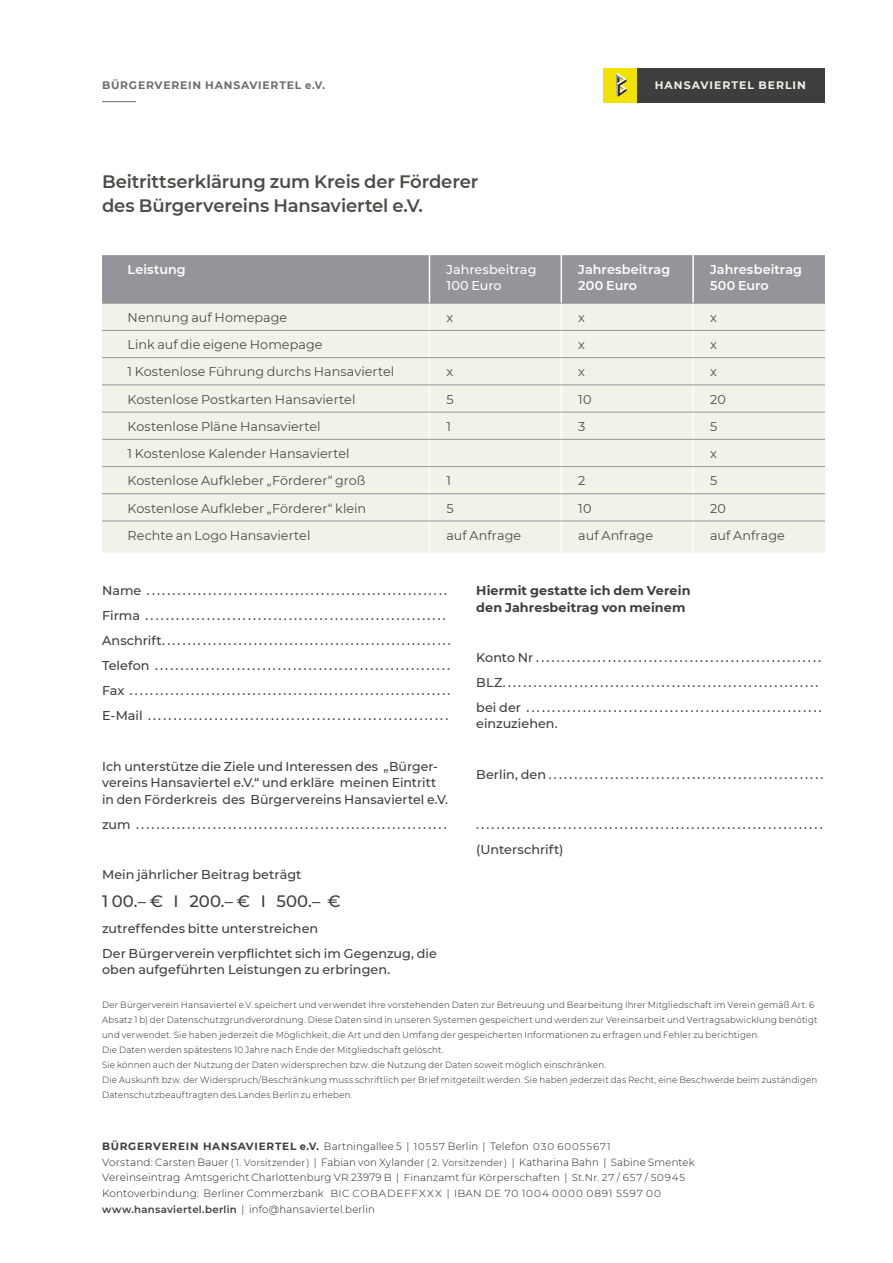
<style>
.page{position:relative;width:893px;height:1263px;background:#fff}
.page>*{position:absolute;margin:0;border:0;box-sizing:border-box;transform-origin:0 0}
.t1{font:600 18px/24.3px "Montserrat";letter-spacing:-.005em;color:#4c4b46}
.t2{font:500 16.5px "Montserrat";letter-spacing:.015em;color:#3e3e3f}
.t3{font:500 12.75px/25px "Montserrat";letter-spacing:.005em;color:#3e3e3f}
.t4{font:12.75px "Montserrat";letter-spacing:.005em;color:#4c4b46}
.t5{font:700 12.75px/16.5px "Montserrat";letter-spacing:.01em;color:#3e3e3f}
.t6{font:600 12.75px/16.5px "Montserrat";letter-spacing:.005em;color:#fff}
.t7{font:500 12.75px/16.5px "Montserrat";letter-spacing:.005em;color:#fff}
.t8{font:700 10.8px "Montserrat";letter-spacing:.07em;color:#6c6d70}
.t9{font:700 10.8px "Montserrat";letter-spacing:.09em;color:#f2f2e9}
.t10{font:300 10.5px/15.8px "Montserrat";letter-spacing:.015em;color:#231f20;scale:.96 1}
.t11{font:300 10.2px "Montserrat";letter-spacing:.08em;color:#231f20}
.t12{font:300 9px/15px "Montserrat";letter-spacing:.025em;color:#231f20;scale:.96 1}
.s1{font-weight:700;color:#3e3e3f}
.s2{font-size:10.05px}
.s3{font-size:9.75px}
.s4{font-size:10.2px}
.s5{font-size:10.5px}
.s6{font-weight:600;font-size:10.05px;color:#3e3e3f}
</style>
<div class="page">
<div style="left:604px;top:68px;width:34px;height:34px;background:#f1e201"></div>
<svg style="left:616px;top:73px;width:10px;height:24px"></svg>
<div style="left:638px;top:68px;width:187px;height:34px;background:#3e3e3f"></div>
<hr style="left:102px;top:101px;width:34px;height:1px;background:#6c6d70">
<div style="left:102px;top:522px;width:723px;height:30px;background:#f2f2e9"></div>
<svg style="left:102px;top:255px;width:723px;height:266px;background:#dfe0d9"></svg>
<hr style="left:692px;top:494px;width:2px;height:27px;background:#fff">
<hr style="left:429px;top:521px;width:1px;height:31px;background:#fff">
<hr style="left:561px;top:521px;width:1px;height:31px;background:#fff">
<hr style="left:692px;top:521px;width:2px;height:31px;background:#fff">
<hr style="left:102px;top:303px;width:327px;height:1px;background:#939598">
<hr style="left:429px;top:303px;width:132px;height:1px;background:#939598">
<hr style="left:561px;top:303px;width:132px;height:1px;background:#939598">
<hr style="left:693px;top:303px;width:132px;height:1px;background:#939598">
<hr style="left:102px;top:330px;width:327px;height:1px;background:#939598">
<hr style="left:429px;top:330px;width:132px;height:1px;background:#939598">
<hr style="left:561px;top:330px;width:132px;height:1px;background:#939598">
<hr style="left:693px;top:330px;width:132px;height:1px;background:#939598">
<hr style="left:102px;top:357px;width:327px;height:1px;background:#939598">
<hr style="left:429px;top:357px;width:132px;height:1px;background:#939598">
<hr style="left:561px;top:357px;width:132px;height:1px;background:#939598">
<hr style="left:693px;top:357px;width:132px;height:1px;background:#939598">
<hr style="left:102px;top:384px;width:327px;height:1px;background:#939598">
<hr style="left:429px;top:384px;width:132px;height:1px;background:#939598">
<hr style="left:561px;top:384px;width:132px;height:1px;background:#939598">
<hr style="left:693px;top:384px;width:132px;height:1px;background:#939598">
<hr style="left:102px;top:412px;width:327px;height:1px;background:#939598">
<hr style="left:429px;top:412px;width:132px;height:1px;background:#939598">
<hr style="left:561px;top:412px;width:132px;height:1px;background:#939598">
<hr style="left:693px;top:412px;width:132px;height:1px;background:#939598">
<hr style="left:102px;top:439px;width:327px;height:1px;background:#939598">
<hr style="left:429px;top:439px;width:132px;height:1px;background:#939598">
<hr style="left:561px;top:439px;width:132px;height:1px;background:#939598">
<hr style="left:693px;top:439px;width:132px;height:1px;background:#939598">
<hr style="left:102px;top:466px;width:327px;height:1px;background:#939598">
<hr style="left:429px;top:466px;width:132px;height:1px;background:#939598">
<hr style="left:561px;top:466px;width:132px;height:1px;background:#939598">
<hr style="left:693px;top:466px;width:132px;height:1px;background:#939598">
<hr style="left:102px;top:493px;width:327px;height:1px;background:#939598">
<hr style="left:429px;top:493px;width:132px;height:1px;background:#939598">
<hr style="left:561px;top:493px;width:132px;height:1px;background:#939598">
<hr style="left:693px;top:493px;width:132px;height:1px;background:#939598">
<hr style="left:102px;top:521px;width:327px;height:1px;background:#939598">
<hr style="left:429px;top:521px;width:132px;height:1px;background:#939598">
<hr style="left:561px;top:521px;width:132px;height:1px;background:#939598">
<hr style="left:693px;top:521px;width:132px;height:1px;background:#939598">
<p class="t8" style="left:102px;top:77px;width:225px">BÜRGERVEREIN HANSAVIERTEL e.V.</p>
<p class="t9" style="left:655px;top:78px;width:152px">HANSAVIERTEL BERLIN</p>
<h1 class="t1" style="left:102px;top:168px;width:378px">Beitrittserklärung zum Kreis der Förderer des Bürgervereins Hansaviertel e.V.</h1>
<p class="t6" style="left:128px;top:260px;width:60px">Leistung</p>
<p class="t7" style="left:446px;top:261px;width:91px">Jahresbeitrag<br>100 Euro</p>
<p class="t6" style="left:578px;top:260px;width:93px">Jahresbeitrag<br>200 Euro</p>
<p class="t6" style="left:710px;top:260px;width:93px">Jahresbeitrag<br>500 Euro</p>
<p class="t4" style="left:128px;top:309px;width:161px">Nennung auf Homepage</p>
<p class="t4" style="left:446px;top:309px;width:8px">x</p>
<p class="t4" style="left:578px;top:309px;width:8px">x</p>
<p class="t4" style="left:710px;top:309px;width:8px">x</p>
<p class="t4" style="left:128px;top:336px;width:196px">Link auf die eigene Homepage</p>
<p class="t4" style="left:578px;top:336px;width:8px">x</p>
<p class="t4" style="left:710px;top:336px;width:8px">x</p>
<p class="t4" style="left:128px;top:363px;width:268px">1 Kostenlose Führung durchs Hansaviertel</p>
<p class="t4" style="left:446px;top:363px;width:8px">x</p>
<p class="t4" style="left:578px;top:363px;width:8px">x</p>
<p class="t4" style="left:710px;top:363px;width:8px">x</p>
<p class="t4" style="left:128px;top:390px;width:229px">Kostenlose Postkarten Hansaviertel</p>
<p class="t4" style="left:446px;top:390px;width:9px">5</p>
<p class="t4" style="left:578px;top:390px;width:15px">10</p>
<p class="t4" style="left:710px;top:390px;width:17px">20</p>
<p class="t4" style="left:128px;top:417px;width:195px">Kostenlose Pläne Hansaviertel</p>
<p class="t4" style="left:446px;top:417px;width:6px">1</p>
<p class="t4" style="left:578px;top:417px;width:9px">3</p>
<p class="t4" style="left:710px;top:417px;width:9px">5</p>
<p class="t4" style="left:128px;top:445px;width:224px">1 Kostenlose Kalender Hansaviertel</p>
<p class="t4" style="left:710px;top:445px;width:8px">x</p>
<p class="t4" style="left:128px;top:472px;width:239px">Kostenlose Aufkleber „Förderer“ groß</p>
<p class="t4" style="left:446px;top:472px;width:6px">1</p>
<p class="t4" style="left:578px;top:472px;width:9px">2</p>
<p class="t4" style="left:710px;top:472px;width:9px">5</p>
<p class="t4" style="left:128px;top:499px;width:240px">Kostenlose Aufkleber „Förderer“ klein</p>
<p class="t4" style="left:446px;top:499px;width:9px">5</p>
<p class="t4" style="left:578px;top:499px;width:15px">10</p>
<p class="t4" style="left:710px;top:499px;width:17px">20</p>
<p class="t4" style="left:128px;top:526px;width:184px">Rechte an Logo Hansaviertel</p>
<p class="t4" style="left:446px;top:526px;width:76px">auf Anfrage</p>
<p class="t4" style="left:578px;top:526px;width:76px">auf Anfrage</p>
<p class="t4" style="left:710px;top:526px;width:76px">auf Anfrage</p>
<p class="t3" style="left:102px;top:577px;width:350px">Name ...........................................................<br>Firma ...........................................................<br>Anschrift.........................................................<br>Telefon ..........................................................<br>Fax ...............................................................<br>E-Mail ...........................................................</p>
<p class="t3" style="left:102px;top:757px;width:348px;line-height:16.5px">Ich unterstütze die Ziele und Interessen des „Bürger&shy;vereins Hansaviertel e.V.“ und erkläre meinen Eintritt in den Förderkreis des Bürgervereins Hansaviertel e.V.</p>
<p class="t3" style="left:102px;top:811px;width:346px">zum .............................................................</p>
<p class="t3" style="left:102px;top:861px;width:201px">Mein jährlicher Beitrag beträgt</p>
<p class="t2" style="left:102px;top:890px;width:240px">1 00.– € I 200.– € I 500.– €</p>
<p class="t3" style="left:102px;top:915px;width:336px">zutreffendes bitte unterstreichen<br>Der Bürgerverein verpflichtet sich im Gegenzug, die</p>
<p class="t3" style="left:102px;top:956px;width:290px">oben aufgeführten Leistungen zu erbringen.</p>
<p class="t5" style="left:476px;top:581px;width:216px">Hiermit gestatte ich dem Verein den Jahresbeitrag von meinem</p>
<p class="t3" style="left:476px;top:644px;width:347px">Konto Nr ........................................................<br>BLZ.............................................................. bei der ..........................................................</p>
<p class="t3" style="left:476px;top:711px;width:83px">einzuziehen.</p>
<p class="t3" style="left:476px;top:761px;width:349px">Berlin, den ......................................................</p>
<p class="t3" style="left:476px;top:811px;width:348px">.................................................................... (Unterschrift)</p>
<p class="t12" style="left:102px;top:997px;width:747px">Der Bürgerverein Hansaviertel e.V. speichert und verwendet Ihre vorstehenden Daten zur Betreuung und Bearbeitung Ihrer Mitgliedschaft im Verein gemäß Art. 6<br>Absatz 1 b) der Datenschutzgrundverordnung. Diese Daten sind in unseren Systemen gespeichert und werden zur Vereinsarbeit und Vertragsabwicklung benötigt und verwendet. Sie haben jederzeit die Möglichkeit, die Art und den Umfang der gespeicherten Informationen zu erfragen und Fehler zu berichtigen.<br>Die Daten werden spätestens 10 Jahre nach Ende der Mitgliedschaft gelöscht.<br>Sie können auch der Nutzung der Daten widersprechen bzw. die Nutzung der Daten soweit möglich einschränken.<br>Die Auskunft bzw. der Widerspruch/Beschränkung muss schriftlich per Brief mitgeteilt werden. Sie haben jederzeit das Recht, eine Beschwerde beim zuständigen Datenschutzbeauftragten des Landes Berlin zu erheben.</p>
<p class="t10" style="left:102px;top:1138px;width:619px"><span class="s1">BÜRGERVEREIN HANSAVIERTEL e.V.</span> Bartningallee 5 | <span class="s2">10557</span> Berlin | Telefon <span class="s2">030 60055671<br></span>Vorstand: Carsten Bauer <span class="s3">( 1. Vorsitzender )</span> | Fabian von Xylander <span class="s3">( 2. Vorsitzender )</span> | Katharina Bahn | Sabine Smentek<br>Vereinseintrag Amtsgericht Charlottenburg <span class="s4">VR</span> 23979 <span class="s4">B</span> | <span class="s2">Finanzamt für Körperschaften</span> | <span class="s2">St.Nr. 27 / 657 / 50945</span></p>
<p class="t11" style="left:102px;top:1186px;width:560px"><span class="s5">Kontoverbindung: Berliner Commerzbank</span> BIC COBADEFFXXX <span class="s5">|</span> IBAN DE 70 1004 0000 0891 5597 00</p>
<p class="t10" style="left:102px;top:1201px;width:286px"><span class="s6">www.hansaviertel.berlin</span> | info@hansaviertel.berlin</p>
</div>
